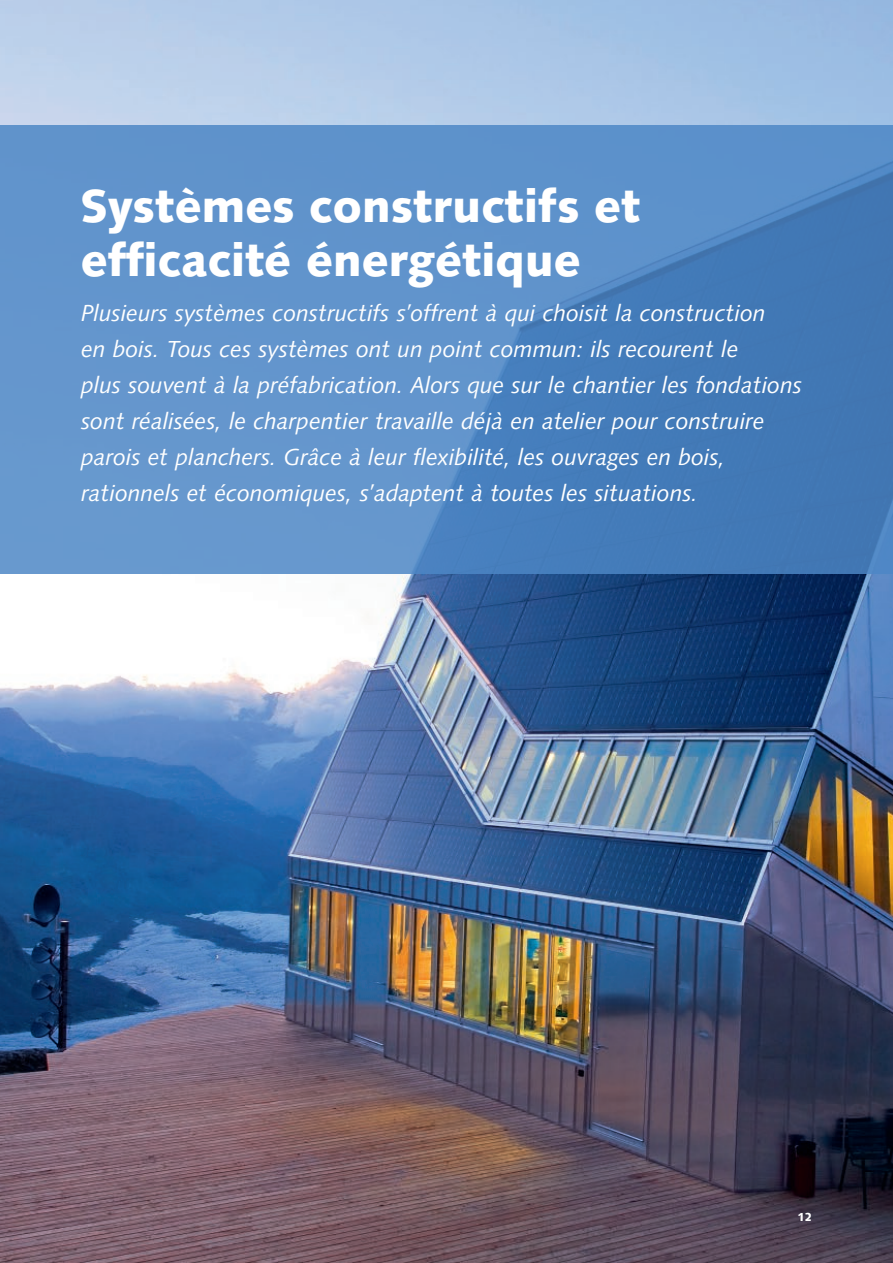
<style>
.page{position:relative;width:893px;height:1263px;background:#fff}
.page>*{position:absolute;margin:0;border:0;box-sizing:border-box;transform-origin:0 0}
.t1{font:700 48px/54px "Syntax";letter-spacing:.01em;color:#fff}
.t2{font:italic 24px/36px "Syntax";color:#fff}
.t3{font:700 12px "Syntax";color:#fff}
</style>
<div class="page">
<img style="left:0;top:0;width:893px;height:1263px">
<svg style="left:0;top:125px;width:893px;height:448px;background:#578bc5"></svg>
<h1 class="t1" style="left:81px;top:179px;width:561px">Systèmes constructifs et efficacité énergétique</h1>
<p class="t2" style="left:81px;top:295px;width:722px">Plusieurs systèmes constructifs s’offrent à qui choisit la construction<br>en bois. Tous ces systèmes ont un point commun: ils recourent le<br>plus souvent à la préfabrication. Alors que sur le chantier les fondations sont réalisées, le charpentier travaille déjà en atelier pour construire parois et planchers. Grâce à leur flexibilité, les ouvrages en bois, rationnels et économiques, s’adaptent à toutes les situations.</p>
<p class="t3" style="left:798px;top:1210px;width:16px">12</p>
</div>
